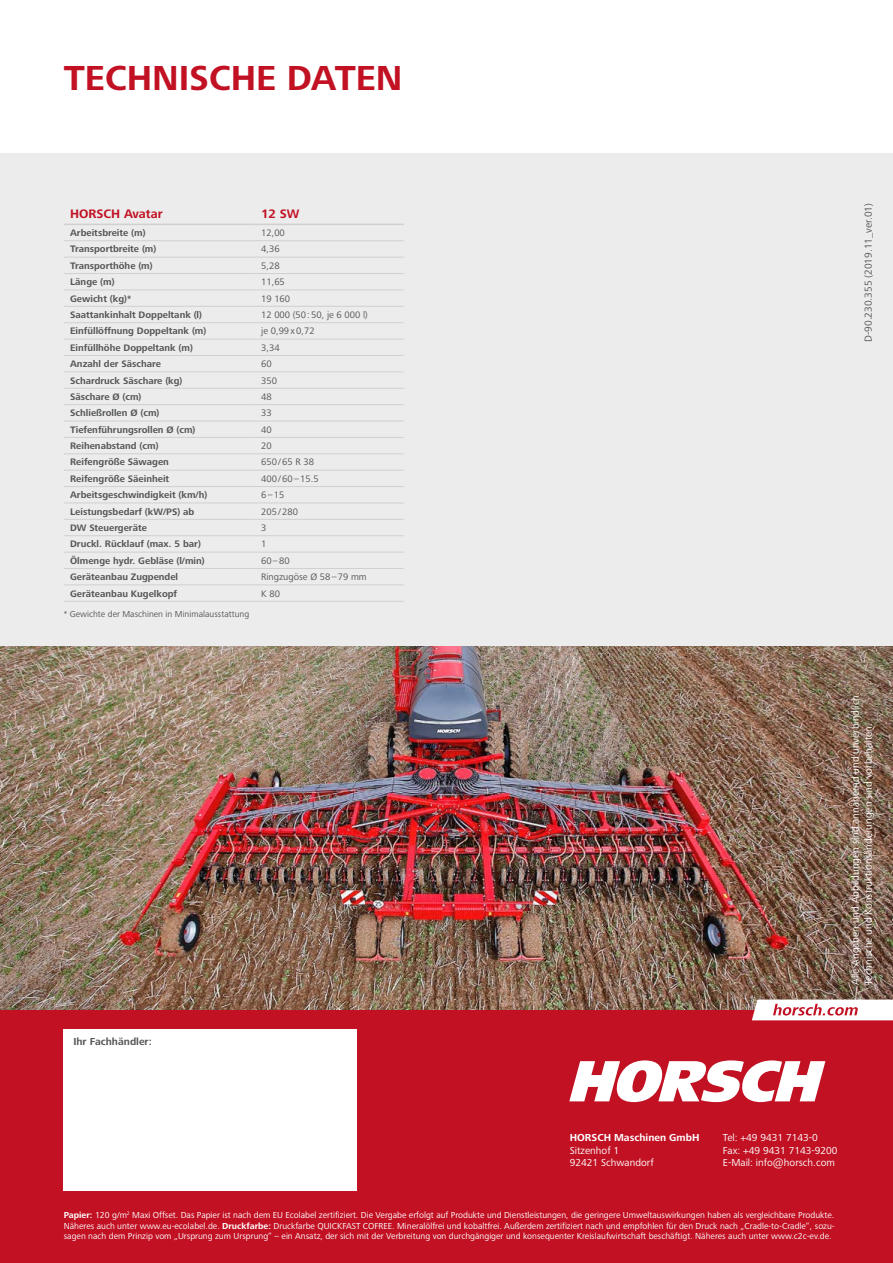
<style>
.page{position:relative;width:893px;height:1263px;background:#fff}
.page>*{position:absolute;margin:0;border:0;box-sizing:border-box;transform-origin:0 0}
.t1{font:700 36px "Frutiger Next LTW1 G";color:#c11123}
.t2{font:700 12.75px "Frutiger Next LTW1 G";color:#c11123}
.t3{font:10.5px/12.8px "Frutiger Next LTW1 G";color:#fff}
.t4{font:10.5px "Frutiger Next LTW1 G";color:#555756}
.t5{font:700 10.5px "Frutiger Next LTW1 G";color:#fff}
.t6{font:700 10.5px "Frutiger Next LTW1 G";color:#555756}
.t7{font:700 9.75px "Frutiger Next LTW1 G";color:#555756}
.t8{font:9.75px "Frutiger Next LTW1 G";color:#555756}
.t9{font:9px/10.8px "Frutiger Next LTW1 G";color:#fff;text-align:justify}
.t10{font:9px "Frutiger Next LTW1 G";color:#555756}
.s1{font-weight:700}
</style>
<div class="page">
<div style="left:0;top:1010px;width:893px;height:253px;background:#c11123"></div>
<div style="left:0;top:154px;width:893px;height:526px;background:#ececec"></div>
<img style="left:0;top:646px;width:893px;height:364px">
<svg style="left:569px;top:1060px;width:256px;height:42px"></svg>
<svg style="left:752px;top:999px;width:141px;height:21px"></svg>
<hr style="left:64px;top:240px;width:191px;height:1px;background:#cfd0d0">
<hr style="left:255px;top:240px;width:149px;height:1px;background:#cfd0d0">
<hr style="left:64px;top:257px;width:191px;height:1px;background:#cfd0d0">
<hr style="left:255px;top:257px;width:149px;height:1px;background:#cfd0d0">
<hr style="left:64px;top:273px;width:191px;height:1px;background:#cfd0d0">
<hr style="left:255px;top:273px;width:149px;height:1px;background:#cfd0d0">
<hr style="left:64px;top:290px;width:191px;height:1px;background:#cfd0d0">
<hr style="left:255px;top:290px;width:149px;height:1px;background:#cfd0d0">
<hr style="left:64px;top:306px;width:191px;height:1px;background:#cfd0d0">
<hr style="left:255px;top:306px;width:149px;height:1px;background:#cfd0d0">
<hr style="left:64px;top:322px;width:191px;height:1px;background:#cfd0d0">
<hr style="left:255px;top:322px;width:149px;height:1px;background:#cfd0d0">
<hr style="left:64px;top:339px;width:191px;height:1px;background:#cfd0d0">
<hr style="left:255px;top:339px;width:149px;height:1px;background:#cfd0d0">
<hr style="left:64px;top:355px;width:191px;height:1px;background:#cfd0d0">
<hr style="left:255px;top:355px;width:149px;height:1px;background:#cfd0d0">
<hr style="left:64px;top:371px;width:191px;height:1px;background:#cfd0d0">
<hr style="left:255px;top:371px;width:149px;height:1px;background:#cfd0d0">
<hr style="left:64px;top:388px;width:191px;height:1px;background:#cfd0d0">
<hr style="left:255px;top:388px;width:149px;height:1px;background:#cfd0d0">
<hr style="left:64px;top:404px;width:191px;height:1px;background:#cfd0d0">
<hr style="left:255px;top:404px;width:149px;height:1px;background:#cfd0d0">
<hr style="left:64px;top:421px;width:191px;height:1px;background:#cfd0d0">
<hr style="left:255px;top:421px;width:149px;height:1px;background:#cfd0d0">
<hr style="left:64px;top:437px;width:191px;height:1px;background:#cfd0d0">
<hr style="left:255px;top:437px;width:149px;height:1px;background:#cfd0d0">
<hr style="left:64px;top:453px;width:191px;height:1px;background:#cfd0d0">
<hr style="left:255px;top:453px;width:149px;height:1px;background:#cfd0d0">
<hr style="left:64px;top:470px;width:191px;height:1px;background:#cfd0d0">
<hr style="left:255px;top:470px;width:149px;height:1px;background:#cfd0d0">
<hr style="left:64px;top:486px;width:191px;height:1px;background:#cfd0d0">
<hr style="left:255px;top:486px;width:149px;height:1px;background:#cfd0d0">
<hr style="left:64px;top:503px;width:191px;height:1px;background:#cfd0d0">
<hr style="left:255px;top:503px;width:149px;height:1px;background:#cfd0d0">
<hr style="left:64px;top:519px;width:191px;height:1px;background:#cfd0d0">
<hr style="left:255px;top:519px;width:149px;height:1px;background:#cfd0d0">
<hr style="left:64px;top:535px;width:191px;height:1px;background:#cfd0d0">
<hr style="left:255px;top:535px;width:149px;height:1px;background:#cfd0d0">
<hr style="left:64px;top:552px;width:191px;height:1px;background:#cfd0d0">
<hr style="left:255px;top:552px;width:149px;height:1px;background:#cfd0d0">
<hr style="left:64px;top:568px;width:191px;height:1px;background:#cfd0d0">
<hr style="left:255px;top:568px;width:149px;height:1px;background:#cfd0d0">
<hr style="left:64px;top:584px;width:191px;height:1px;background:#cfd0d0">
<hr style="left:255px;top:584px;width:149px;height:1px;background:#cfd0d0">
<hr style="left:64px;top:601px;width:191px;height:1px;background:#cfd0d0">
<hr style="left:255px;top:601px;width:149px;height:1px;background:#cfd0d0">
<hr style="left:64px;top:224px;width:191px;height:1px;background:#cfd0d0">
<hr style="left:255px;top:224px;width:149px;height:1px;background:#cfd0d0">
<div style="left:64px;top:1029px;width:293px;height:162px;background:#fff"></div>
<h1 class="t1" style="left:64px;top:57px;width:340px">TECHNISCHE DATEN</h1>
<h2 class="t2" style="left:70px;top:206px;width:94px">HORSCH Avatar</h2>
<h2 class="t2" style="left:261px;top:206px;width:40px">12 SW</h2>
<p class="t7" style="left:70px;top:227px;width:77px">Arbeitsbreite (m)</p>
<p class="t8" style="left:261px;top:227px;width:25px">12,00</p>
<p class="t7" style="left:70px;top:244px;width:88px">Transportbreite (m)</p>
<p class="t8" style="left:261px;top:244px;width:20px">4,36</p>
<p class="t7" style="left:70px;top:260px;width:84px">Transporthöhe (m)</p>
<p class="t8" style="left:261px;top:260px;width:20px">5,28</p>
<p class="t7" style="left:70px;top:276px;width:46px">Länge (m)</p>
<p class="t8" style="left:261px;top:276px;width:25px">11,65</p>
<p class="t7" style="left:70px;top:293px;width:63px">Gewicht (kg)*</p>
<p class="t8" style="left:261px;top:293px;width:31px">19 160</p>
<p class="t7" style="left:70px;top:309px;width:133px">Saattankinhalt Doppeltank (l)</p>
<p class="t8" style="left:261px;top:309px;width:108px">12 000 (50:50, je 6 000 l)</p>
<p class="t7" style="left:70px;top:326px;width:138px">Einfüllöffnung Doppeltank (m)</p>
<p class="t8" style="left:261px;top:326px;width:55px">je 0,99x0,72</p>
<p class="t7" style="left:70px;top:342px;width:124px">Einfüllhöhe Doppeltank (m)</p>
<p class="t8" style="left:261px;top:342px;width:20px">3,34</p>
<p class="t7" style="left:70px;top:358px;width:92px">Anzahl der Säschare</p>
<p class="t8" style="left:261px;top:358px;width:12px">60</p>
<p class="t7" style="left:70px;top:375px;width:114px">Schardruck Säschare (kg)</p>
<p class="t8" style="left:261px;top:375px;width:17px">350</p>
<p class="t7" style="left:70px;top:391px;width:73px">Säschare Ø (cm)</p>
<p class="t8" style="left:261px;top:391px;width:12px">48</p>
<p class="t7" style="left:70px;top:407px;width:91px">Schließrollen Ø (cm)</p>
<p class="t8" style="left:261px;top:407px;width:12px">33</p>
<p class="t7" style="left:70px;top:424px;width:127px">Tiefenführungsrollen Ø (cm)</p>
<p class="t8" style="left:261px;top:424px;width:12px">40</p>
<p class="t7" style="left:70px;top:440px;width:90px">Reihenabstand (cm)</p>
<p class="t8" style="left:261px;top:440px;width:12px">20</p>
<p class="t7" style="left:70px;top:457px;width:100px">Reifengröße Säwagen</p>
<p class="t8" style="left:261px;top:457px;width:54px">650/65 R 38</p>
<p class="t7" style="left:70px;top:473px;width:101px">Reifengröße Säeinheit</p>
<p class="t8" style="left:261px;top:473px;width:59px">400/60–15.5</p>
<p class="t7" style="left:70px;top:489px;width:139px">Arbeitsgeschwindigkeit (km/h)</p>
<p class="t8" style="left:261px;top:489px;width:25px">6–15</p>
<p class="t7" style="left:70px;top:506px;width:126px">Leistungsbedarf (kW/PS) ab</p>
<p class="t8" style="left:261px;top:506px;width:38px">205/280</p>
<p class="t7" style="left:70px;top:522px;width:78px">DW Steuergeräte</p>
<p class="t8" style="left:261px;top:522px;width:7px">3</p>
<p class="t7" style="left:70px;top:538px;width:132px">Druckl. Rücklauf (max. 5 bar)</p>
<p class="t8" style="left:261px;top:538px;width:7px">1</p>
<p class="t7" style="left:70px;top:555px;width:136px">Ölmenge hydr. Gebläse (l/min)</p>
<p class="t8" style="left:261px;top:555px;width:30px">60–80</p>
<p class="t7" style="left:70px;top:571px;width:110px">Geräteanbau Zugpendel</p>
<p class="t8" style="left:261px;top:571px;width:107px">Ringzugöse Ø 58–79 mm</p>
<p class="t7" style="left:70px;top:588px;width:109px">Geräteanbau Kugelkopf</p>
<p class="t8" style="left:261px;top:588px;width:20px">K 80</p>
<p class="t10" style="left:64px;top:608px;width:187px">* Gewichte der Maschinen in Minimalausstattung</p>
<p class="t6" style="left:73px;top:1035px;width:80px">Ihr Fachhändler:</p>
<p class="t4" style="left:862px;top:342px;width:140px;rotate:-90deg">D-90.230.355 (2019.11_ver.01)</p>
<p class="t3" style="left:849px;top:985px;width:294px;rotate:-90deg">Alle Angaben und Abbildungen sind annähernd und unverbindlich.<br>Technische und Konstruktionsänderungen sind vorbehalten.</p>
<p class="t5" style="left:570px;top:1131px;width:131px">HORSCH Maschinen GmbH</p>
<p class="t3" style="left:570px;top:1144px;width:85px">Sitzenhof 1<br>92421 Schwandorf</p>
<p class="t3" style="left:723px;top:1131px;width:116px">Tel: +49 9431 7143-0<br>Fax: +49 9431 7143-9200<br>E-Mail: info@horsch.com</p>
<p class="t9" style="left:64px;top:1210px;width:772px"><span class="s1">Papier:</span> 120 g/m<sup>2</sup> Maxi Offset. Das Papier ist nach dem EU Ecolabel zertifiziert. Die Vergabe erfolgt auf Produkte und Dienstleistungen, die geringere Umweltauswirkungen haben als vergleichbare Produkte.<br>Näheres auch unter www.eu-ecolabel.de. <span class="s1">Druckfarbe:</span> Druckfarbe QUICKFAST COFREE. Mineralölfrei und kobaltfrei. Außerdem zertifiziert nach und empfohlen für den Druck nach „Cradle-to-Cradle“, sozu&shy;sagen nach dem Prinzip vom „Ursprung zum Ursprung“ – ein Ansatz, der sich mit der Verbreitung von durchgängiger und konsequenter Kreislaufwirtschaft beschäftigt. Näheres auch unter www.c2c-ev.de.</p>
</div>
